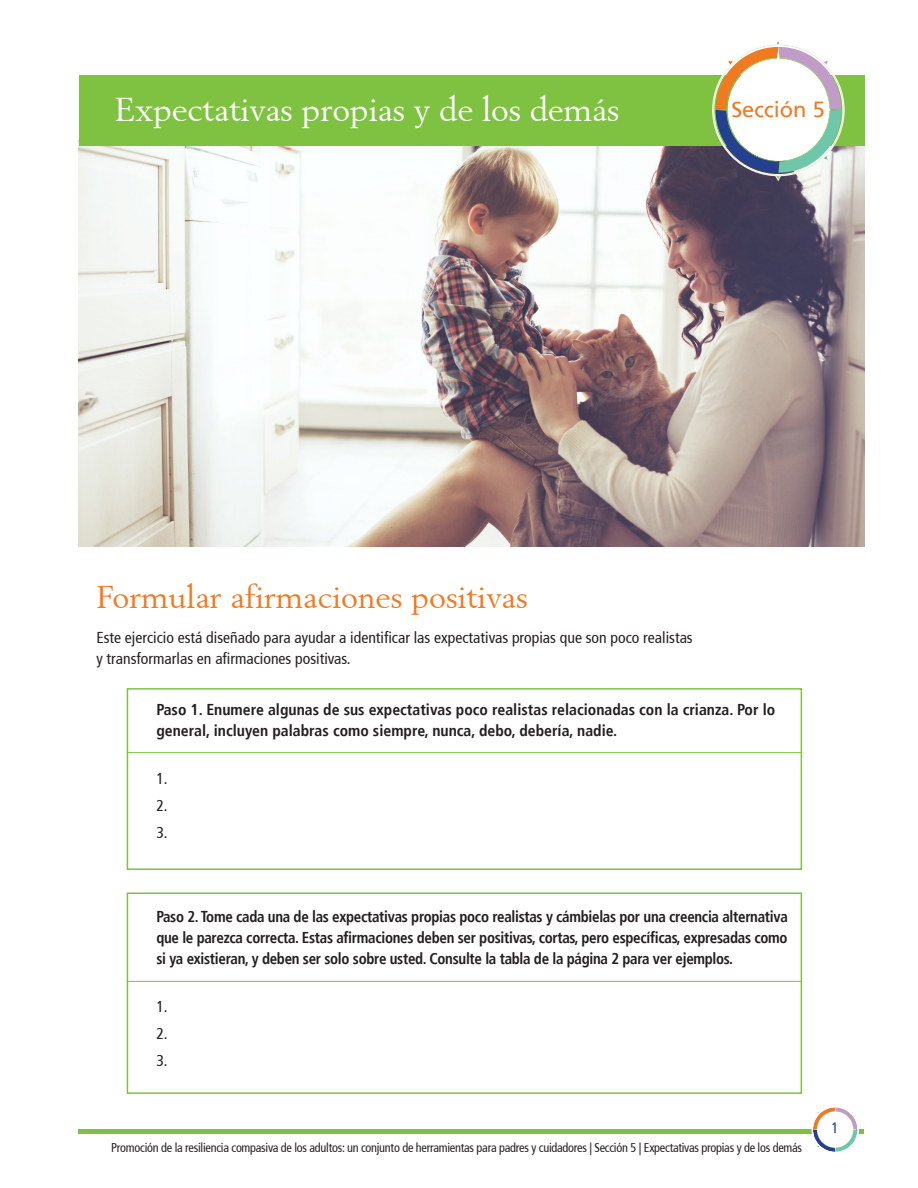
<style>
.page{position:relative;width:918px;height:1188px;background:#fff}
.page>*{position:absolute;margin:0;border:0;box-sizing:border-box;transform-origin:0 0}
.t1{font:33px "Berling";letter-spacing:-.005em;color:#fff}
.t2{font:31.5px "Berling";color:#f07a22}
.t3{font:21.9px "Frutiger";color:#f07a22}
.t4{font:700 condensed 15.75px/21px "Frutiger";color:#231f20;text-align:justify;scale:.95 1}
.t5{font:700 condensed 15.75px/21px "Frutiger";color:#231f20}
.t6{font:condensed 15.75px/21px "Frutiger";color:#231f20}
.t7{font:condensed 15px "Frutiger";color:#234190}
.t8{font:condensed 12.75px "Frutiger";letter-spacing:-.02em;color:#231f20;scale:.96 1}
</style>
<div class="page">
<img style="left:79px;top:146px;width:786px;height:400px">
<hr style="left:79px;top:1130px;width:785px;height:4px;background:#7fc241">
<svg style="left:810px;top:1107px;width:50px;height:45px"></svg>
<div style="left:79px;top:75px;width:786px;height:71px;background:#7fc241"></div>
<svg style="left:708px;top:41px;width:140px;height:140px"></svg>
<div style="left:127px;top:688px;width:675px;height:182px;border:2px solid #7fc241"></div>
<div style="left:127px;top:892px;width:675px;height:202px;border:2px solid #7fc241"></div>
<hr style="left:127px;top:752px;width:675px;height:1px;background:#7fc241">
<hr style="left:127px;top:981px;width:675px;height:1px;background:#7fc241">
<p class="t1" style="left:115px;top:89px;width:506px">Expectativas propias y de los demás</p>
<p class="t3" style="left:731px;top:99px;width:95px">Sección 5</p>
<p class="t2" style="left:96px;top:578px;width:433px">Formular afirmaciones positivas</p>
<p class="t6" style="left:96px;top:628px;width:598px">Este ejercicio está diseñado para ayudar a identificar las expectativas propias que son poco realistas y transformarlas en afirmaciones positivas.</p>
<p class="t5" style="left:156px;top:700px;width:620px">Paso 1. Enumere algunas de sus expectativas poco realistas relacionadas con la crianza. Por lo general, incluyen palabras como siempre, nunca, debo, debería, nadie.</p>
<p class="t6" style="left:156px;top:769px;width:13px">1.</p>
<p class="t6" style="left:156px;top:796px;width:13px">2.</p>
<p class="t6" style="left:156px;top:823px;width:13px">3.</p>
<p class="t4" style="left:156px;top:907px;width:666px">Paso 2. Tome cada una de las expectativas propias poco realistas y cámbielas por una creencia alternativa que le parezca correcta. Estas afirmaciones deben ser positivas, cortas, pero específicas, expresadas como si ya existieran, y deben ser solo sobre usted. Consulte la tabla de la página 2 para ver ejemplos.</p>
<p class="t6" style="left:156px;top:997px;width:13px">1.</p>
<p class="t6" style="left:156px;top:1024px;width:13px">2.</p>
<p class="t6" style="left:156px;top:1051px;width:13px">3.</p>
<p class="t8" style="left:111px;top:1142px;width:721px">Promoción de la resiliencia compasiva de los adultos: un conjunto de herramientas para padres y cuidadores | Sección 5 | Expectativas propias y de los demás</p>
<p class="t7" style="left:832px;top:1122px;width:9px">1</p>
</div>
